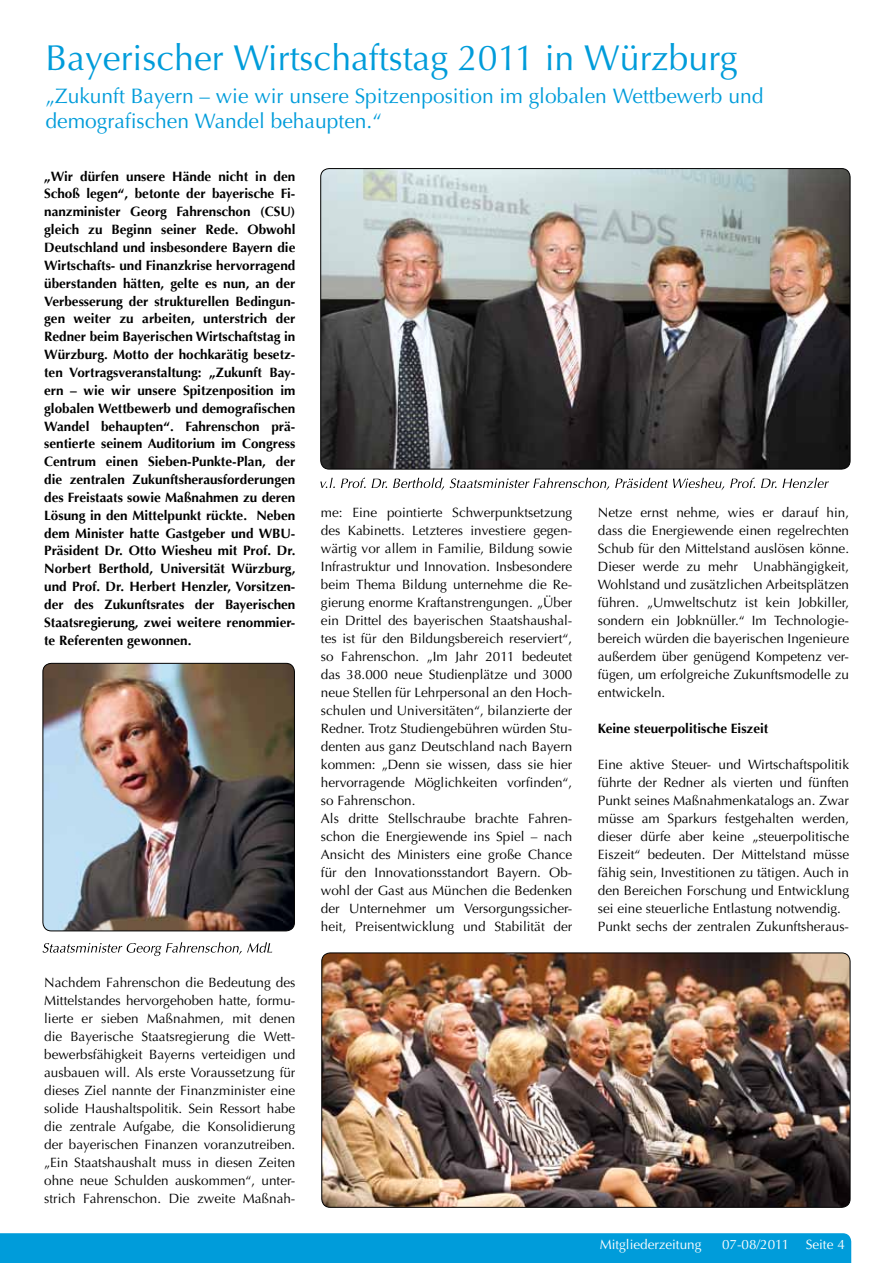
<style>
.page{position:relative;width:893px;height:1263px;background:#fff}
.page>*{position:absolute;margin:0;border:0;box-sizing:border-box;transform-origin:0 0}
.t1{font:36px "Optima";color:#009cda}
.t2{font:21px/25.2px "Optima";color:#009cda}
.t3{font:13.5px/18px "Optima";color:#000;text-align:justify}
.t4{font:700 13.5px/17.9px "Optima";color:#000;text-align:justify}
.t5{font:13.5px "Optima";color:#fff}
</style>
<div class="page">
<div style="left:0;top:1233px;width:851px;height:30px;background:#009cda"></div>
<img style="left:321px;top:169px;width:529px;height:300px">
<div style="left:320px;top:168px;width:530px;height:301px;border:1px solid #000;border-radius:9px"></div>
<img style="left:43px;top:663px;width:251px;height:268px">
<div style="left:43px;top:663px;width:252px;height:268px;border:1px solid #000;border-radius:9px"></div>
<img style="left:322px;top:953px;width:528px;height:254px">
<div style="left:321px;top:952px;width:529px;height:256px;border:1px solid #000;border-radius:9px"></div>
<svg style="left:320px;top:478px;width:509px;height:12px"></svg>
<svg style="left:43px;top:942px;width:229px;height:14px"></svg>
<h1 class="t1" style="left:46px;top:37px;width:693px">Bayerischer Wirtschaftstag 2011 in Würzburg</h1>
<h2 class="t2" style="left:46px;top:84px;width:719px">„Zukunft Bayern – wie wir unsere Spitzenposition im globalen Wettbewerb und demografischen Wandel behaupten.“</h2>
<p class="t4" style="left:44px;top:167px;width:253px">„Wir dürfen unsere Hände nicht in den Schoß legen“, betonte der bayerische Fi&shy;nanzminister Georg Fahrenschon (CSU) gleich zu Beginn seiner Rede. Obwohl Deutschland und insbesondere Bayern die Wirtschafts- und Finanzkrise hervorragend überstanden hätten, gelte es nun, an der Verbesserung der strukturellen Bedingun&shy;gen weiter zu arbeiten, unterstrich der Redner beim Bayerischen Wirtschaftstag in Würzburg. Motto der hochkarätig besetz&shy;ten Vortragsveranstaltung: „Zukunft Bay&shy;ern – wie wir unsere Spitzenposition im globalen Wettbewerb und demografischen Wandel behaupten“. Fahrenschon prä&shy;sentierte seinem Auditorium im Congress Centrum einen Sieben-Punkte-Plan, der die zentralen Zukunftsherausforderungen des Freistaats sowie Maßnahmen zu deren Lösung in den Mittelpunkt rückte. Neben dem Minister hatte Gastgeber und WBU - Präsident Dr. Otto Wiesheu mit Prof. Dr.<br>Norbert Berthold, U niversität Würzburg, und Prof. Dr. Herbert Henzler, Vorsitzen&shy;der des Zukunftsrates der Bayerischen Staatsregierung, zwei weitere renommier&shy;te Referenten gewonnen.</p>
<p class="t3" style="left:44px;top:974px;width:253px">Nachdem Fahrenschon die Bedeutung des Mittelstandes hervorgehoben hatte, formu&shy;lierte er sieben Maßnahmen, mit denen die Bayerische Staatsregierung die Wett&shy;bewerbsfähigkeit Bayerns verteidigen und ausbauen will. Als erste Voraussetzung für dieses Ziel nannte der Finanzminister eine solide Haushaltspolitik. Sein Ressort habe die zentrale Aufgabe, die Konsolidierung der bayerischen Finanzen voranzutreiben. „Ein Staatshaushalt muss in diesen Zeiten ohne neue Schulden auskommen“, unter&shy;strich Fahrenschon. Die zweite Maßnah-</p>
<p class="t3" style="left:321px;top:504px;width:253px;text-align:left">me: Eine pointierte Schwerpunktsetzung des Kabinetts. Letzteres investiere gegen&shy;wärtig vor allem in Familie, Bildung sowie Infrastruktur und Innovation. Insbesondere beim Thema Bildung unternehme die Re&shy;gierung enorme Kraftanstrengungen. „Über ein Drittel des bayerischen Staatshaushal&shy;tes ist für den Bildungsbereich reserviert“, so Fahrenschon. „Im Jahr 2011 bedeutet das 38.000 neue Studienplätze und 3000 neue Stellen für Lehrpersonal an den Hoch&shy;schulen und Universitäten“, bilanzierte der Redner. Trotz Studiengebühren würden Stu&shy;denten aus ganz Deutschland nach Bayern kommen: „Denn sie wissen, dass sie hier hervorragende Möglichkeiten vorfinden“, so Fahrenschon.<br>Als dritte Stellschraube brachte Fahren&shy;schon die Energiewende ins Spiel – nach Ansicht des Ministers eine große Chance für den Innovationsstandort Bayern. Ob&shy;wohl der Gast aus München die Bedenken der Unternehmer um Versorgungssicher&shy;heit, Preisentwicklung und Stabilität der</p>
<p class="t3" style="left:598px;top:504px;width:253px">Netze ernst nehme, wies er darauf hin, dass die Energiewende einen regelrechten Schub für den Mittelstand auslösen könne.<br>Dieser werde zu mehr Unabhängigkeit, Wohlstand und zusätzlichen Arbeitsplätzen führen. „Umweltschutz ist kein Jobkiller, sondern ein Jobknüller.“ Im Technologie&shy;bereich würden die bayerischen Ingenieure außerdem über genügend Kompetenz ver&shy;fügen, um erfolgreiche Zukunftsmodelle zu entwickeln.</p>
<p class="t4" style="left:598px;top:720px;width:172px">Keine steuerpolitische Eiszeit</p>
<p class="t3" style="left:598px;top:756px;width:253px;text-align:left">Eine aktive Steuer- und Wirtschaftspolitik führte der Redner als vierten und fünften Punkt seines Maßnahmenkatalogs an. Zwar müsse am Sparkurs festgehalten werden, dieser dürfe aber keine „steuerpolitische Eiszeit“ bedeuten. Der Mittelstand müsse fähig sein, Investitionen zu tätigen. Auch in den Bereichen Forschung und Entwicklung sei eine steuerliche Entlastung notwendig.<br>Punkt sechs der zentralen Zukunftsheraus-</p>
<p class="t5" style="left:600px;top:1236px;width:103px">Mitgliederzeitung</p>
<p class="t5" style="left:722px;top:1236px;width:125px">07-08/2011 Seite 4</p>
</div>
